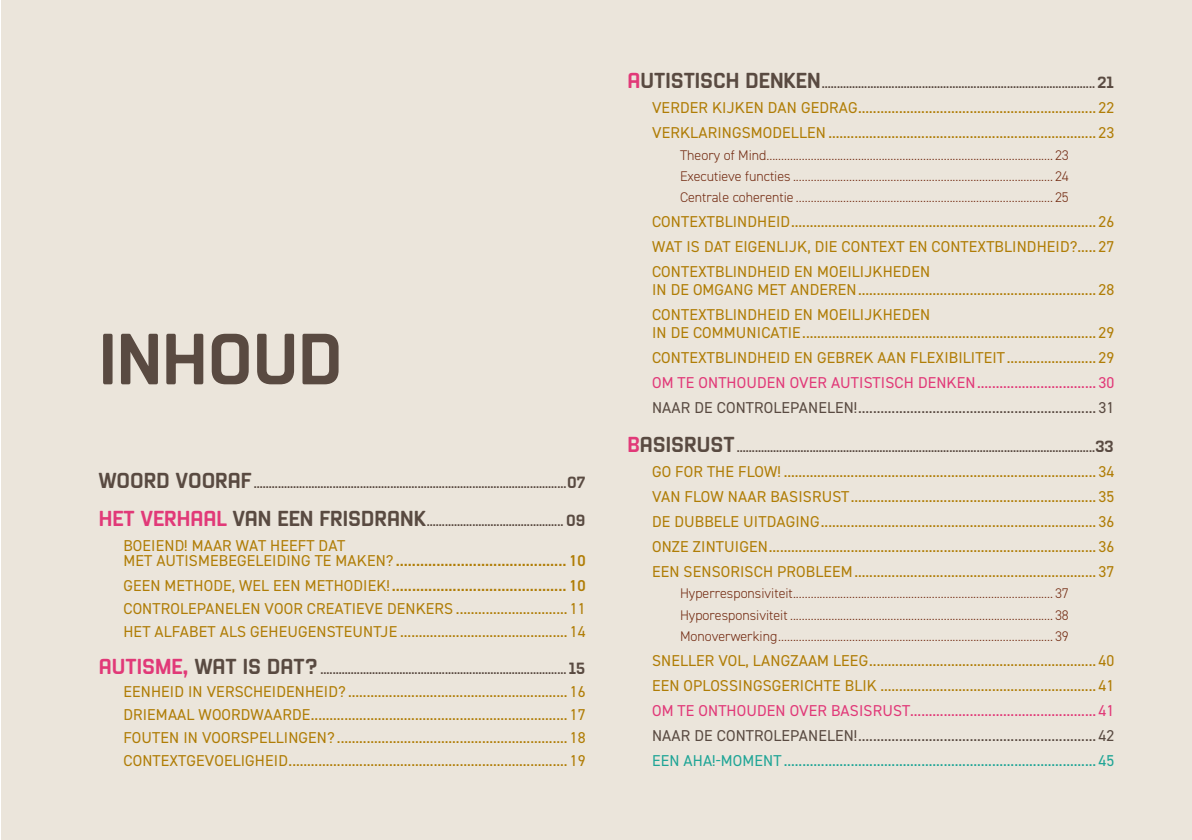
<style>
.page{position:relative;width:1192px;height:840px;background:#fff}
.page>*{position:absolute;margin:0;border:0;box-sizing:border-box;transform-origin:0 0}
.t1{font:70px "Magion";color:#594a41}
.t2{font:15.75px/24.8px "DIN2014";letter-spacing:.01em;color:#b07d06}
.t3{font:15.75px "DIN2014";letter-spacing:.01em;color:#594a41}
.t4{font:15.75px "DIN2014";letter-spacing:.01em;color:#e13978}
.t5{font:15.75px "DIN2014";letter-spacing:.01em;color:#1fa596}
.t6{font:300 14px/21.3px "DIN2014";color:#742d14;text-align:justify}
.t7{font:10.5px "Magion";color:#594a41}
.s1{font-size:21px}
.s2{font-size:15.75px}
.s3{font-size:21px;color:#e13978}
.s4{font-weight:600}
</style>
<div class="page">
<div style="left:1px;top:0;width:1190px;height:839px;background:#ebe5db"></div>
<h1 class="t1" style="left:99px;top:309px;width:245px">INHOUD</h1>
<p class="t7" style="left:99px;top:477px;width:488px"><span class="s1">WOORD VOORAF</span> .......................................................................................................<span class="s2">07</span></p>
<p class="t7" style="left:99px;top:514px;width:488px"><span class="s3">HET VERHAAL</span> <span class="s1">VAN EEN FRISDRANK</span>............................................. <span class="s2">09</span></p>
<p class="t2" style="left:123px;top:537px;width:464px;line-height:15.8px">BOEIEND! MAAR WAT HEEFT DAT<br>MET AUTISMEBEGELEIDING TE MAKEN? <span class="s4">.......................................... 10</span></p>
<p class="t2" style="left:123px;top:573px;width:464px;line-height:22.9px;text-align:justify">GEEN METHODE, WEL EEN METHODIEK!<span class="s4">........................................... 10<br></span>CONTROLEPANELEN VOOR CREATIEVE DENKERS .............................. 11<br>HET ALFABET ALS GEHEUGENSTEUNTJE ............................................. 14</p>
<p class="t7" style="left:99px;top:662px;width:488px"><span class="s3">AUTISME,</span> <span class="s1">WAT IS DAT?</span> ................................................................................. <span class="s2">15</span></p>
<p class="t2" style="left:123px;top:679px;width:464px;line-height:22.9px;text-align:justify">EENHEID IN VERSCHEIDENHEID? ........................................................... 16<br>DRIEMAAL WOORDWAARDE..................................................................... 17<br>FOUTEN IN VOORSPELLINGEN? .............................................................. 18<br>CONTEXTGEVOELIGHEID........................................................................... 19</p>
<p class="t7" style="left:627px;top:77px;width:488px"><span class="s3">A</span><span class="s1">UTISTISCH DENKEN</span>.......................................................................................... <span class="s2">21</span></p>
<p class="t2" style="left:652px;top:95px;width:464px">VERDER KIJKEN DAN GEDRAG................................................................ 22<br>VERKLARINGSMODELLEN ........................................................................ 23</p>
<p class="t6" style="left:680px;top:144px;width:390px">Theory of Mind................................................................................................. 23<br>Executieve functies ........................................................................................ 24<br>Centrale coherentie ....................................................................................... 25</p>
<p class="t2" style="left:652px;top:209px;width:463px;text-align:justify">CONTEXTBLINDHEID.................................................................................. 26<br>WAT IS DAT EIGENLIJK, DIE CONTEXT EN CONTEXTBLINDHEID?..... 27<br>CONTEXTBLINDHEID EN MOEILIJKHEDEN</p>
<p class="t2" style="left:652px;top:277px;width:464px">IN DE OMGANG MET ANDEREN................................................................ 28<br>CONTEXTBLINDHEID EN MOEILIJKHEDEN</p>
<p class="t2" style="left:652px;top:319px;width:464px">IN DE COMMUNICATIE............................................................................... 29<br>CONTEXTBLINDHEID EN GEBREK AAN FLEXIBILITEIT........................ 29</p>
<p class="t4" style="left:652px;top:372px;width:464px">OM TE ONTHOUDEN OVER AUTISTISCH DENKEN................................ 30</p>
<p class="t3" style="left:652px;top:397px;width:464px">NAAR DE CONTROLEPANELEN!................................................................ 31</p>
<p class="t7" style="left:627px;top:441px;width:488px"><span class="s3">B</span><span class="s1">ASISRUST</span> ......................................................................................................................<span class="s2">33</span></p>
<p class="t2" style="left:652px;top:459px;width:464px;text-align:justify">GO FOR THE FLOW! .................................................................................... 34<br>VAN FLOW NAAR BASISRUST.................................................................. 35<br>DE DUBBELE UITDAGING.......................................................................... 36<br>ONZE ZINTUIGEN........................................................................................ 36<br>EEN SENSORISCH PROBLEEM................................................................. 37</p>
<p class="t6" style="left:680px;top:582px;width:390px">Hyperresponsiviteit........................................................................................ 37<br>Hyporesponsiviteit ......................................................................................... 38<br>Monoverwerking............................................................................................. 39</p>
<p class="t2" style="left:652px;top:647px;width:464px">SNELLER VOL, LANGZAAM LEEG............................................................. 40<br>EEN OPLOSSINGSGERICHTE BLIK .......................................................... 41</p>
<p class="t4" style="left:652px;top:700px;width:463px">OM TE ONTHOUDEN OVER BASISRUST.................................................. 41</p>
<p class="t3" style="left:652px;top:725px;width:464px">NAAR DE CONTROLEPANELEN!................................................................ 42</p>
<p class="t5" style="left:652px;top:750px;width:464px">EEN AHA!-MOMENT .................................................................................... 45</p>
</div>
